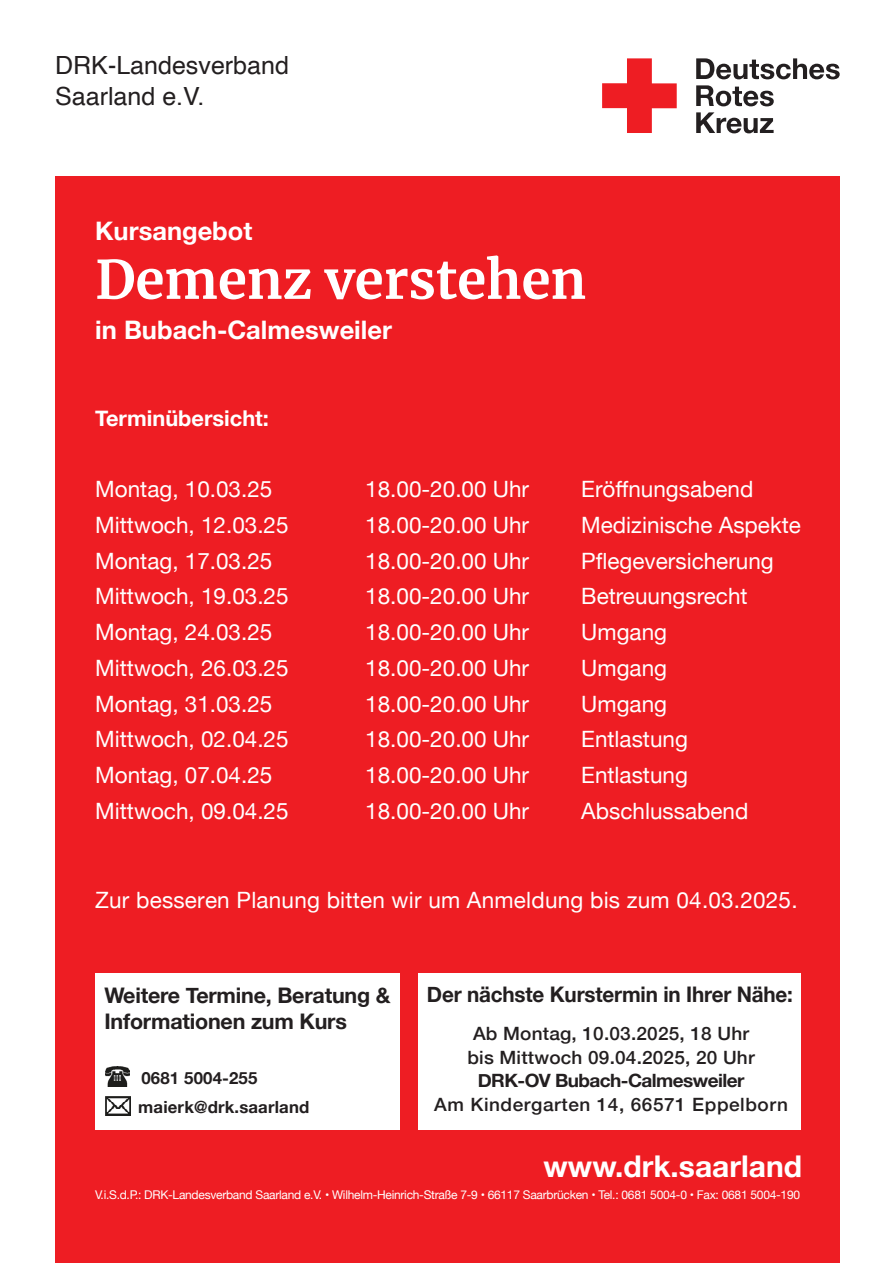
<style>
.page{position:relative;width:893px;height:1263px;background:#fff}
.page>*{position:absolute;margin:0;border:0;box-sizing:border-box;transform-origin:0 0}
.t1{font:700 52.95px "Merriweather";letter-spacing:-.005em;color:#fff}
.t2{font:700 30px "Helvetica Neue";color:#fff}
.t3{font:700 25.5px "Helvetica Neue";color:#fff}
.t4{font:25.05px "Helvetica";color:#231f20}
.t5{font:22.5px "Helvetica Neue";color:#fff}
.t6{font:700 21.75px "Helvetica Neue";color:#fff}
.t7{font:700 21.45px "Helvetica Neue";letter-spacing:-.01em;color:#231f20}
.t8{font:700 21.45px "Helvetica Neue";letter-spacing:-.01em;color:#231f20;scale:.96 1}
.t9{font:500 18.3px "Helvetica Neue";letter-spacing:.01em;color:#231f20;scale:1.04 1}
.t10{font:500 18.3px "Helvetica Neue";letter-spacing:.03em;color:#231f20;scale:1.04 1}
.t11{font:700 18.3px "Helvetica Neue";letter-spacing:-.03em;color:#231f20;scale:1.04 1}
.t12{font:700 16.8px "Helvetica Neue";letter-spacing:.01em;color:#231f20}
.t13{font:12px "Helvetica Neue";letter-spacing:-.02em;color:#fff}
</style>
<div class="page">
<div style="left:55px;top:176px;width:785px;height:1087px;background:#ee1d23"></div>
<svg style="left:696px;top:58px;width:144px;height:75px"></svg>
<svg style="left:602px;top:58px;width:75px;height:75px"></svg>
<div style="left:95px;top:974px;width:305px;height:156px;background:#fff"></div>
<img style="left:105px;top:1067px;width:25px;height:20px">
<img style="left:105px;top:1096px;width:25px;height:19px">
<div style="left:418px;top:974px;width:382px;height:156px;background:#fff"></div>
<p class="t4" style="left:55px;top:46px;width:235px">DRK-Landesverband</p>
<p class="t4" style="left:55px;top:76px;width:151px">Saarland e.V.</p>
<p class="t3" style="left:95px;top:211px;width:159px">Kursangebot</p>
<p class="t1" style="left:95px;top:243px;width:493px">Demenz verstehen</p>
<p class="t3" style="left:95px;top:310px;width:298px">in Bubach-Calmesweiler</p>
<p class="t6" style="left:95px;top:401px;width:175px">Terminübersicht:</p>
<p class="t5" style="left:95px;top:473px;width:179px">Montag, 10.03.25</p>
<p class="t5" style="left:365px;top:473px;width:165px">18.00-20.00 Uhr</p>
<p class="t5" style="left:581px;top:473px;width:174px">Eröffnungsabend</p>
<p class="t5" style="left:95px;top:509px;width:195px">Mittwoch, 12.03.25</p>
<p class="t5" style="left:365px;top:509px;width:165px">18.00-20.00 Uhr</p>
<p class="t5" style="left:581px;top:509px;width:221px">Medizinische Aspekte</p>
<p class="t5" style="left:95px;top:544px;width:179px">Montag, 17.03.25</p>
<p class="t5" style="left:365px;top:544px;width:165px">18.00-20.00 Uhr</p>
<p class="t5" style="left:581px;top:544px;width:194px">Pflegeversicherung</p>
<p class="t5" style="left:95px;top:580px;width:195px">Mittwoch, 19.03.25</p>
<p class="t5" style="left:365px;top:580px;width:165px">18.00-20.00 Uhr</p>
<p class="t5" style="left:581px;top:580px;width:168px">Betreuungsrecht</p>
<p class="t5" style="left:95px;top:616px;width:179px">Montag, 24.03.25</p>
<p class="t5" style="left:365px;top:616px;width:165px">18.00-20.00 Uhr</p>
<p class="t5" style="left:581px;top:616px;width:87px">Umgang</p>
<p class="t5" style="left:95px;top:652px;width:195px">Mittwoch, 26.03.25</p>
<p class="t5" style="left:365px;top:652px;width:165px">18.00-20.00 Uhr</p>
<p class="t5" style="left:581px;top:652px;width:87px">Umgang</p>
<p class="t5" style="left:95px;top:687px;width:179px">Montag, 31.03.25</p>
<p class="t5" style="left:365px;top:687px;width:165px">18.00-20.00 Uhr</p>
<p class="t5" style="left:581px;top:687px;width:87px">Umgang</p>
<p class="t5" style="left:95px;top:723px;width:195px">Mittwoch, 02.04.25</p>
<p class="t5" style="left:365px;top:723px;width:165px">18.00-20.00 Uhr</p>
<p class="t5" style="left:581px;top:723px;width:108px">Entlastung</p>
<p class="t5" style="left:95px;top:759px;width:179px">Montag, 07.04.25</p>
<p class="t5" style="left:365px;top:759px;width:165px">18.00-20.00 Uhr</p>
<p class="t5" style="left:581px;top:759px;width:108px">Entlastung</p>
<p class="t5" style="left:95px;top:795px;width:195px">Mittwoch, 09.04.25</p>
<p class="t5" style="left:365px;top:795px;width:165px">18.00-20.00 Uhr</p>
<p class="t5" style="left:581px;top:795px;width:169px">Abschlussabend</p>
<p class="t5" style="left:95px;top:883px;width:704px">Zur besseren Planung bitten wir um Anmeldung bis zum 04.03.2025.</p>
<p class="t7" style="left:104px;top:978px;width:287px">Weitere Termine, Beratung &amp;</p>
<p class="t7" style="left:104px;top:1005px;width:244px">Informationen zum Kurs</p>
<p class="t12" style="left:142px;top:1064px;width:117px">0681 5004-255</p>
<p class="t12" style="left:138px;top:1094px;width:173px">maierk@drk.saarland</p>
<p class="t8" style="left:427px;top:977px;width:383px">Der nächste Kurstermin in Ihrer Nähe:</p>
<p class="t9" style="left:473px;top:1019px;width:267px">Ab Montag, 10.03.2025, 18 Uhr</p>
<p class="t9" style="left:467px;top:1042px;width:278px">bis Mittwoch 09.04.2025, 20 Uhr</p>
<p class="t11" style="left:478px;top:1066px;width:258px">DRK-OV Bubach-Calmesweiler</p>
<p class="t10" style="left:434px;top:1089px;width:342px">Am Kindergarten 14, 66571 Eppelborn</p>
<p class="t2" style="left:543px;top:1143px;width:260px">www.drk.saarland</p>
<p class="t13" style="left:95px;top:1186px;width:706px">V.i.S.d.P.: DRK-Landesverband Saarland e.V. • Wilhelm-Heinrich-Straße 7-9 • 66117 Saarbrücken • Tel.: 0681 5004-0 • Fax: 0681 5004-190</p>
</div>
